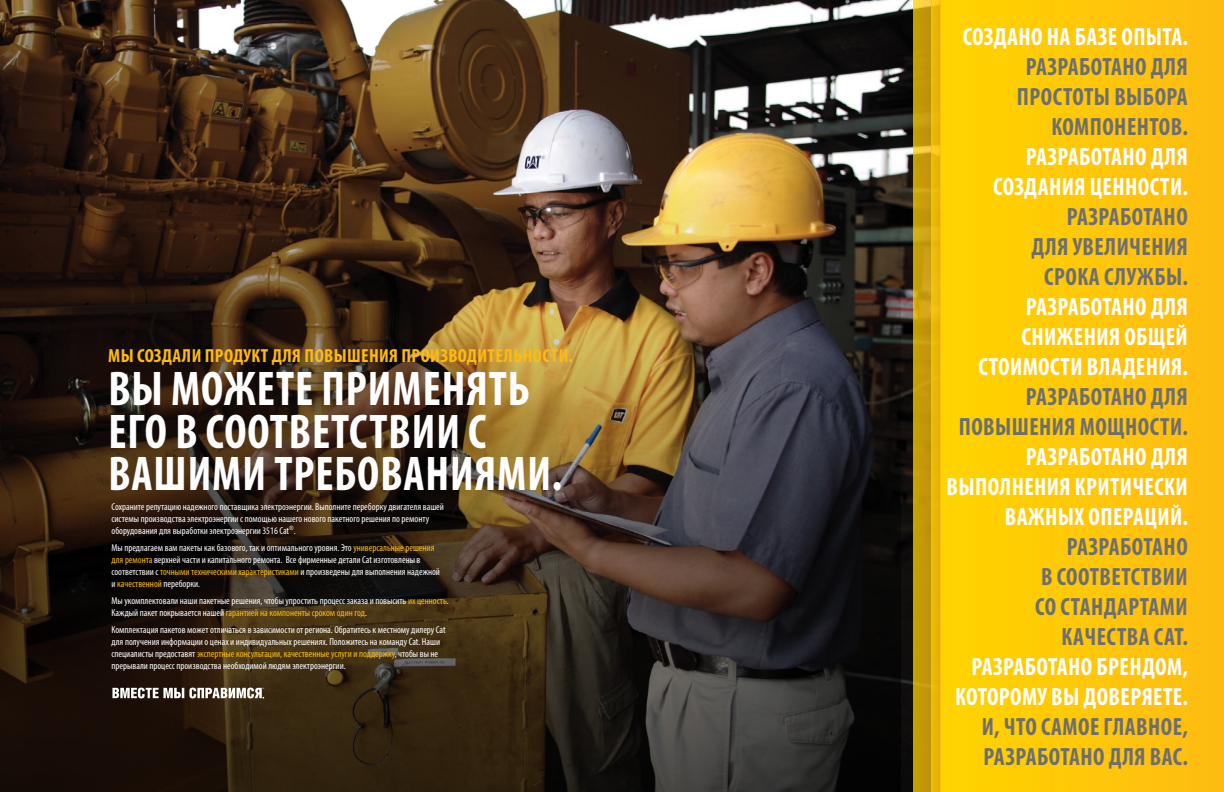
<style>
.page{position:relative;width:1224px;height:792px;background:#fff}
.page>*{position:absolute;margin:0;border:0;box-sizing:border-box;transform-origin:0 0}
.t1{font:700 condensed 49px/42.8px "Myriad Pro";letter-spacing:.02em;color:#fff;scale:.94 1}
.t2{font:700 condensed 25px/30px "Myriad Pro";letter-spacing:.02em;color:#6d6e71;text-align:right;scale:.95 1}
.t3{font:700 condensed 25px/30px "Myriad Pro";letter-spacing:.02em;color:#fff;text-align:right;scale:.95 1}
.t4{font:700 condensed 19px "Myriad Pro";letter-spacing:.02em;color:#fdba12}
.t5{font:condensed 10px/12px "Myriad Pro";color:#fff}
.s1{color:#fdba12}
</style>
<div class="page">
<img style="left:0;top:0;width:914px;height:792px">
<img style="left:0;top:178px;width:901px;height:614px">
<svg style="left:0;top:178px;width:169px;height:16px;background:#28160d"></svg>
<div style="left:941px;top:0;width:283px;height:792px;background:#ffc808"></div>
<div style="left:931px;top:0;width:10px;height:792px;background:#e6b609"></div>
<svg style="left:914px;top:0;width:17px;height:792px;background:#c59b0b"></svg>
<svg style="left:112px;top:688px;width:152px;height:11px"></svg>
<h3 class="t4" style="left:108px;top:344px;width:466px">Мы создали продукт для повышения производительности.</h3>
<h1 class="t1" style="left:108px;top:366px;width:484px">Вы можете применять его в соответствии с вашими требованиями.</h1>
<p class="t5" style="left:112px;top:500px;width:334px">Сохраните репутацию надежного поставщика электроэнергии. Выполните переборку двигателя вашей системы производства электроэнергии с помощью нашего нового пакетного решения по ремонту оборудования для выработки электроэнергии 3516 Cat<sup>®</sup>.</p>
<p class="t5" style="left:112px;top:541px;width:330px">Мы предлагаем вам пакеты как базового, так и оптимального уровня. Это <span class="s1">универсальные решения для ремонта</span> верхней части и капитального ремонта. Все фирменные детали Cat изготовлены в соответствии с <span class="s1">точными техническими характеристиками</span> и произведены для выполнения надежной и <span class="s1">качественной</span> переборки.</p>
<p class="t5" style="left:112px;top:594px;width:339px">Мы укомплектовали наши пакетные решения, чтобы упростить процесс заказа и повысить <span class="s1">их ценность</span>.<br>Каждый пакет покрывается нашей <span class="s1">гарантией на компоненты сроком один год</span>.</p>
<p class="t5" style="left:112px;top:623px;width:336px">Комплектация пакетов может отличаться в зависимости от региона. Обратитесь к местному дилеру Cat для получения информации о ценах и индивидуальных решениях. Положитесь на команду Cat. Наши специалисты предоставят <span class="s1">экспертные консультации, качественные услуги и поддержку</span>, чтобы вы не прерывали процесс производства необходимой людям электроэнергии.</p>
<h2 class="t3" style="left:963px;top:21px;width:239px">Создано на базе опыта.</h2>
<h2 class="t2" style="left:1017px;top:51px;width:182px">Разработано для простоты выбора компонентов.</h2>
<h2 class="t3" style="left:993px;top:141px;width:206px">Разработано для создания ценности.</h2>
<h2 class="t2" style="left:1032px;top:201px;width:166px">Разработано для увеличения срока службы.</h2>
<h2 class="t3" style="left:978px;top:291px;width:222px">Разработано для снижения общей стоимости владения.</h2>
<h2 class="t2" style="left:959px;top:381px;width:243px">Разработано для повышения мощности.</h2>
<h2 class="t3" style="left:947px;top:441px;width:256px">Разработано для выполнения критически важных операций.</h2>
<h2 class="t2" style="left:1035px;top:531px;width:162px">Разработано<br>в соответствии со стандартами качества CAT.</h2>
<h2 class="t3" style="left:955px;top:651px;width:247px">Разработано брендом, которому вы доверяете.</h2>
<h2 class="t2" style="left:982px;top:711px;width:219px;text-align:left">И, что самое главное, разработано для вас.</h2>
</div>
